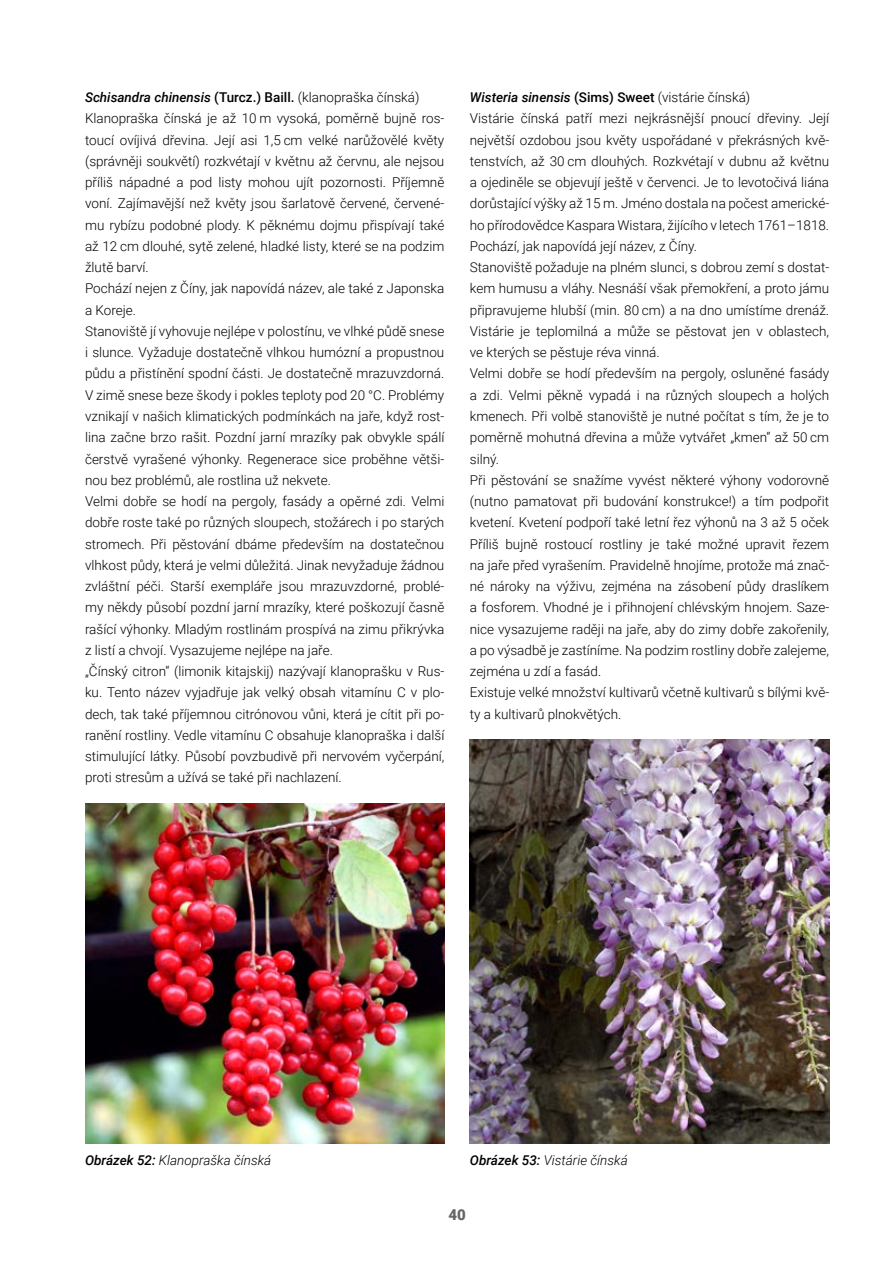
<style>
.page{position:relative;width:893px;height:1263px;background:#fff}
.page>*{position:absolute;margin:0;border:0;box-sizing:border-box;transform-origin:0 0}
.t1{font:900 15px "Roboto";color:#646567}
.TEXT{font:300 13.5px/21.3px "Roboto";color:#000;text-align:justify}
.TEXT-2{font:italic 500 13.5px "Roboto";color:#000}
.POPISEK{font:italic 300 13.5px "Roboto";color:#000}
.s1{font-style:normal}
.s2{font-weight:300;font-style:normal}
.s3{font-weight:500}
</style>
<div class="page">
<img style="left:85px;top:804px;width:359px;height:340px">
<img style="left:470px;top:740px;width:359px;height:404px">
<p class="TEXT-2" style="left:85px;top:88px;width:336px">Schisandra chinensis <span class="s1">(Turcz.) Baill.</span> <span class="s2">(klanopraška čínská)</span></p>
<p class="TEXT" style="left:85px;top:107px;width:361px">Klanopraška čínská je až 10 m vysoká, poměrně bujně ros&shy;toucí ovíjivá dřevina. Její asi 1,5 cm velké narůžovělé květy (správněji soukvětí) rozkvétají v květnu až červnu, ale nejsou příliš nápadné a pod listy mohou ujít pozornosti. Příjemně voní. Zajímavější než květy jsou šarlatově červené, červené&shy;mu rybízu podobné plody. K pěknému dojmu přispívají také až 12 cm dlouhé, sytě zelené, hladké listy, které se na podzim žlutě barví.</p>
<p class="TEXT" style="left:85px;top:277px;width:361px">Pochází nejen z Číny, jak napovídá název, ale také z Japonska a Koreje.</p>
<p class="TEXT" style="left:85px;top:320px;width:361px">Stanoviště jí vyhovuje nejlépe v polostínu, ve vlhké půdě snese i slunce. Vyžaduje dostatečně vlhkou humózní a propustnou půdu a přistínění spodní části. Je dostatečně mrazuvzdorná.<br>V zimě snese beze škody i pokles teploty pod 20 °C. Problémy vznikají v našich klimatických podmínkách na jaře, když rost&shy;lina začne brzo rašit. Pozdní jarní mrazíky pak obvykle spálí čerstvě vyrašené výhonky. Regenerace sice proběhne větši&shy;nou bez problémů, ale rostlina už nekvete.</p>
<p class="TEXT" style="left:85px;top:490px;width:361px">Velmi dobře se hodí na pergoly, fasády a opěrné zdi. Velmi dobře roste také po různých sloupech, stožárech i po starých stromech. Při pěstování dbáme především na dostatečnou vlhkost půdy, která je velmi důležitá. Jinak nevyžaduje žádnou zvláštní péči. Starší exempláře jsou mrazuvzdorné, problé&shy;my někdy působí pozdní jarní mrazíky, které poškozují časně rašící výhonky. Mladým rostlinám prospívá na zimu přikrývka z listí a chvojí. Vysazujeme nejlépe na jaře.</p>
<p class="TEXT" style="left:85px;top:660px;width:361px">„Čínský citron“ (limonik kitajskij) nazývají klanoprašku v Rus&shy;ku. Tento název vyjadřuje jak velký obsah vitamínu C v plo&shy;dech, tak také příjemnou citrónovou vůni, která je cítit při po&shy;ranění rostliny. Vedle vitamínu C obsahuje klanopraška i další stimulující látky. Působí povzbudivě při nervovém vyčerpání, proti stresům a užívá se také při nachlazení.</p>
<p class="TEXT-2" style="left:470px;top:88px;width:282px">Wisteria sinensis <span class="s1">(Sims) Sweet</span> <span class="s2">(vistárie čínská)</span></p>
<p class="TEXT" style="left:470px;top:107px;width:361px">Vistárie čínská patří mezi nejkrásnější pnoucí dřeviny. Její největší ozdobou jsou květy uspořádané v překrásných kvě&shy;tenstvích, až 30 cm dlouhých. Rozkvétají v dubnu až květnu a ojediněle se objevují ještě v červenci. Je to levotočivá liána dorůstající výšky až 15 m. Jméno dostala na počest americké&shy;ho přírodovědce Kaspara Wistara, žijícího v letech 1761–1818.<br>Pochází, jak napovídá její název, z Číny.</p>
<p class="TEXT" style="left:470px;top:256px;width:361px">Stanoviště požaduje na plném slunci, s dobrou zemí s dostat&shy;kem humusu a vláhy. Nesnáší však přemokření, a proto jámu připravujeme hlubší (min. 80 cm) a na dno umístíme drenáž.<br>Vistárie je teplomilná a může se pěstovat jen v oblastech, ve kterých se pěstuje réva vinná.</p>
<p class="TEXT" style="left:470px;top:362px;width:361px">Velmi dobře se hodí především na pergoly, osluněné fasády a zdi. Velmi pěkně vypadá i na různých sloupech a holých kmenech. Při volbě stanoviště je nutné počítat s tím, že je to poměrně mohutná dřevina a může vytvářet „kmen“ až 50 cm silný.</p>
<p class="TEXT" style="left:470px;top:469px;width:361px">Při pěstování se snažíme vyvést některé výhony vodorovně (nutno pamatovat při budování konstrukce!) a tím podpořit kvetení. Kvetení podpoří také letní řez výhonů na 3 až 5 oček Příliš bujně rostoucí rostliny je také možné upravit řezem na jaře před vyrašením. Pravidelně hnojíme, protože má znač&shy;né nároky na výživu, zejména na zásobení půdy draslíkem a fosforem. Vhodné je i přihnojení chlévským hnojem. Saze&shy;nice vysazujeme raději na jaře, aby do zimy dobře zakořenily, a po výsadbě je zastíníme. Na podzim rostliny dobře zalejeme, zejména u zdí a fasád.</p>
<p class="TEXT" style="left:470px;top:681px;width:361px">Existuje velké množství kultivarů včetně kultivarů s bílými kvě&shy;ty a kultivarů plnokvětých.</p>
<p class="POPISEK" style="left:85px;top:1151px;width:188px"><span class="s3">Obrázek 52:</span> Klanopraška čínská</p>
<p class="POPISEK" style="left:470px;top:1151px;width:159px"><span class="s3">Obrázek 53:</span> Vistárie čínská</p>
<p class="t1" style="left:448px;top:1204px;width:19px">40</p>
</div>
